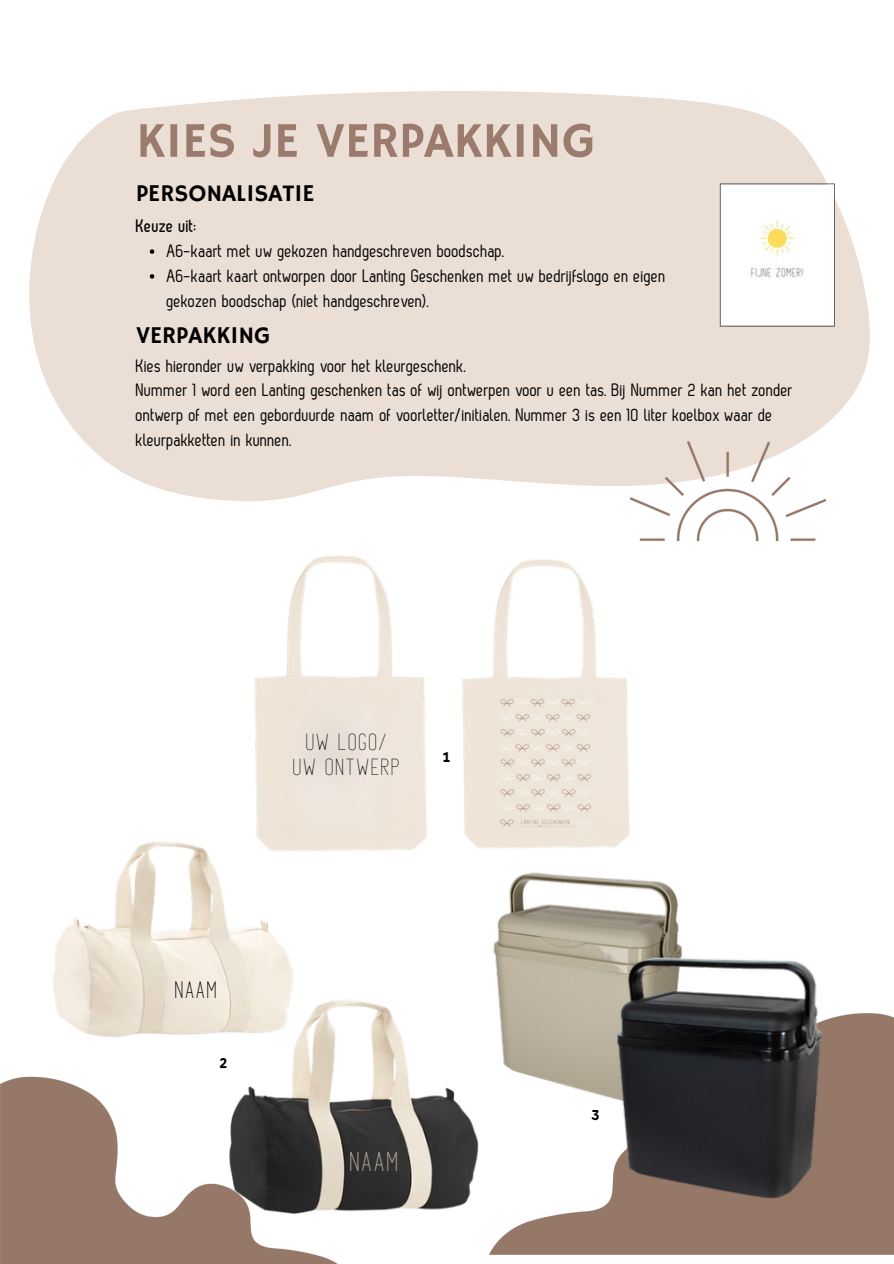
<style>
.page{position:relative;width:894px;height:1264px;background:#fff}
.page>*{position:absolute;margin:0;border:0;box-sizing:border-box;transform-origin:0 0}
.t1{font:50.1px "Hammersmith One";color:#9a7b6c}
.t2{font:24px "Hammersmith One";color:#000}
.t3{font:700 21.75px "Athens";color:#bdb19c}
.t4{font:700 18.9px "Athens";color:#000}
.t5{font:18.6px/24.8px "Athens";letter-spacing:.1em;color:#000;text-align:center}
.t6{font:18px/24.8px "Zag";color:#000}
.t7{font:700 18px "Zag";color:#000}
.t8{font:14.7px "Kent 4 F";color:#000}
</style>
<div class="page">
<img style="left:0;top:91px;width:893px;height:1172px">
<h1 class="t1" style="left:136px;top:112px;width:460px">KIES JE VERPAKKING</h1>
<h2 class="t2" style="left:136px;top:179px;width:180px">PERSONALISATIE</h2>
<p class="t7" style="left:136px;top:219px;width:62px">Keuze uit:</p>
<p class="t6" style="left:167px;top:239px;width:500px">A6-kaart met uw gekozen handgeschreven boodschap.<br>A6-kaart kaart ontworpen door Lanting Geschenken met uw bedrijfslogo en eigen gekozen boodschap (niet handgeschreven).</p>
<h2 class="t2" style="left:136px;top:322px;width:135px">VERPAKKING</h2>
<p class="t6" style="left:136px;top:354px;width:658px">Kies hieronder uw verpakking voor het kleurgeschenk.<br>Nummer 1 word een Lanting geschenken tas of wij ontwerpen voor u een tas. Bij Nummer 2 kan het zonder ontwerp of met een geborduurde naam of voorletter/initialen. Nummer 3 is een 10 liter koelbox waar de kleurpakketten in kunnen.</p>
<p class="t5" style="left:293px;top:729px;width:108px">UW LOGO/<br>UW ONTWERP</p>
<p class="t8" style="left:442px;top:751px;width:9px">1</p>
<p class="t4" style="left:175px;top:976px;width:43px">NAAM</p>
<p class="t8" style="left:219px;top:1057px;width:9px">2</p>
<p class="t3" style="left:350px;top:1145px;width:49px">NAAM</p>
<p class="t8" style="left:591px;top:1108px;width:10px">3</p>
</div>
